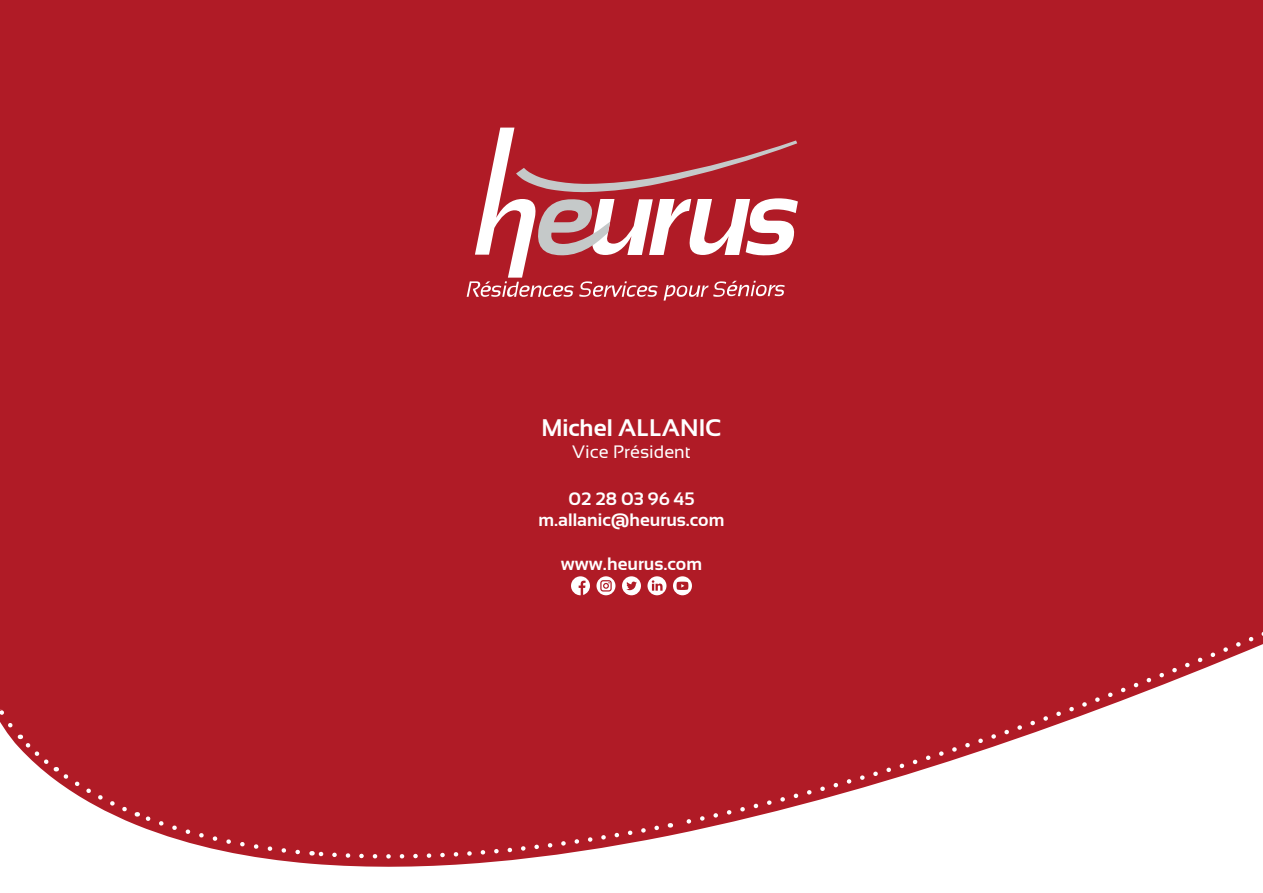
<style>
.page{position:relative;width:1263px;height:893px;background:#b01b26}
.page>*{position:absolute;margin:0;border:0;box-sizing:border-box;transform-origin:0 0}
.t1{font:700 24px "Sansation";color:#fff}
.t2{font:700 18px "Sansation";color:#fff}
.t3{font:18px "Sansation";color:#fff}
</style>
<div class="page">
<svg style="left:467px;top:128px;width:331px;height:173px"></svg>
<svg style="left:0;top:632px;width:1263px;height:261px"></svg>
<svg style="left:571px;top:576px;width:19px;height:19px"></svg>
<svg style="left:596px;top:576px;width:19px;height:19px"></svg>
<svg style="left:622px;top:576px;width:19px;height:19px"></svg>
<svg style="left:673px;top:576px;width:19px;height:19px"></svg>
<svg style="left:647px;top:576px;width:19px;height:19px"></svg>
<p class="t1" style="left:541px;top:415px;width:182px">Michel ALLANIC</p>
<p class="t3" style="left:572px;top:442px;width:120px">Vice Président</p>
<p class="t2" style="left:568px;top:488px;width:128px">02 28 03 96 45</p>
<p class="t2" style="left:538px;top:510px;width:188px">m.allanic@heurus.com</p>
<p class="t2" style="left:561px;top:553px;width:143px">www.heurus.com</p>
</div>
